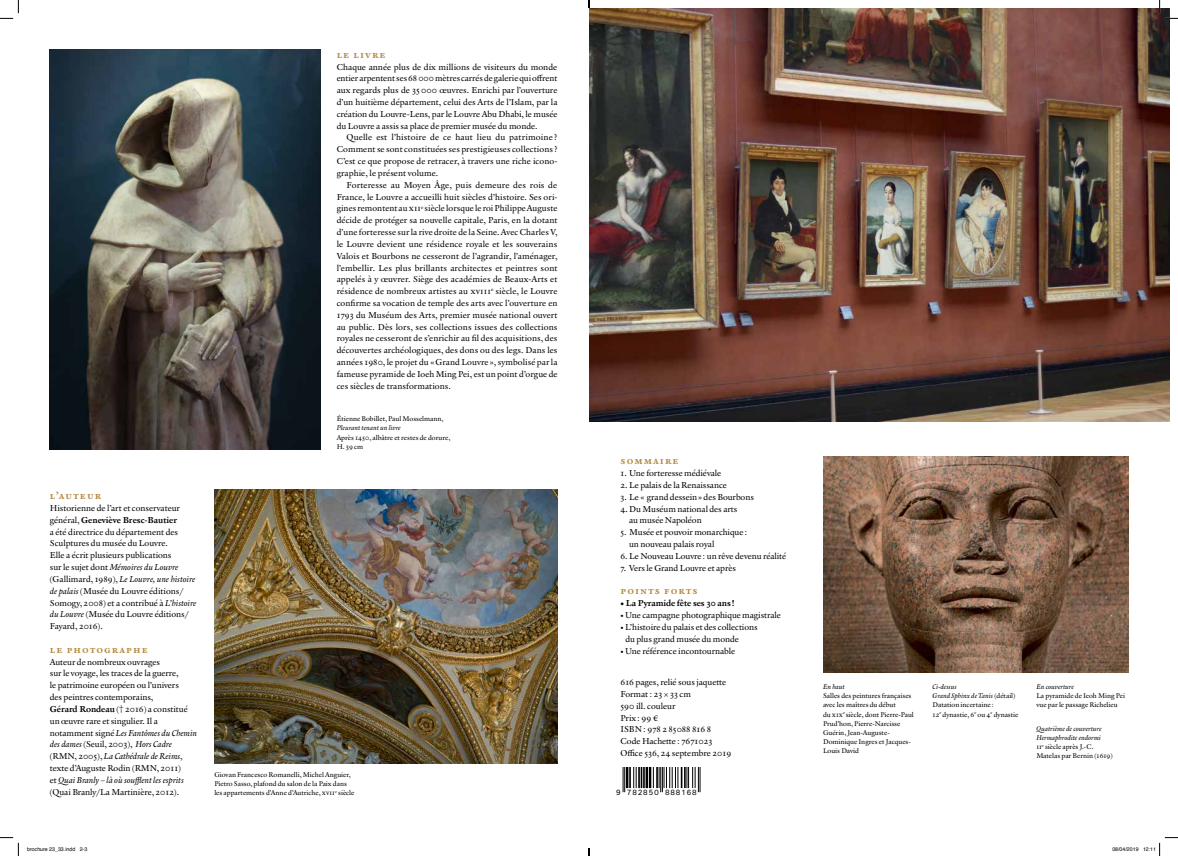
<style>
.page{position:relative;width:1178px;height:856px;background:#fff}
.page>*{position:absolute;margin:0;border:0;box-sizing:border-box;transform-origin:0 0}
.t1{font:700 10.5px "Verdigris MVB Pro Text";letter-spacing:.1em;color:#b48b42}
.t2{font:8.75px/11.8px "Verdigris MVB Pro Text";letter-spacing:-.005em;color:#000}
.t3{font:700 8.75px "Verdigris MVB Pro Text";letter-spacing:-.005em;color:#000}
.t4{font:7.52px "Infra";letter-spacing:.13em;color:#000}
.t5{font:7px/9.2px "Verdigris MVB Pro Text";color:#000}
.t6{font:italic 7px/9.2px "Verdigris MVB Pro Text";color:#000}
.t7{font:5.25px "Helvetica";color:#000}
.s1{font-weight:700}
.s2{font-style:italic}
.s3{font-style:normal}
</style>
<div class="page">
<img style="left:50px;top:50px;width:270px;height:399px">
<img style="left:823px;top:456px;width:305px;height:216px">
<img style="left:214px;top:489px;width:343px;height:274px">
<img style="left:590px;top:8px;width:579px;height:413px">
<svg style="left:622px;top:767px;width:79px;height:26px"></svg>
<svg style="left:623px;top:767px;width:2px;height:24px"></svg>
<hr style="left:626px;top:767px;width:2px;height:20px;background:#000">
<hr style="left:629px;top:767px;width:2px;height:20px;background:#000">
<svg style="left:633px;top:767px;width:9px;height:20px"></svg>
<hr style="left:643px;top:767px;width:2px;height:20px;background:#000">
<hr style="left:645px;top:767px;width:3px;height:20px;background:#000">
<hr style="left:649px;top:767px;width:2px;height:20px;background:#000">
<svg style="left:653px;top:767px;width:47px;height:24px"></svg>
<svg style="left:0;top:0;width:19px;height:19px"></svg>
<svg style="left:0;top:837px;width:19px;height:18px"></svg>
<svg style="left:1159px;top:0;width:19px;height:19px"></svg>
<svg style="left:1159px;top:837px;width:19px;height:18px"></svg>
<svg style="left:588px;top:0;width:2px;height:8px"></svg>
<svg style="left:588px;top:848px;width:2px;height:7px"></svg>
<p class="t1" style="left:50px;top:487px;width:53px">l’auteur</p>
<p class="t2" style="left:50px;top:501px;width:148px">Historienne de l’art et conservateur général, <span class="s1">Geneviève Bresc-Bautier<br></span>a été directrice du département des Sculptures du musée du Louvre.<br>Elle a écrit plusieurs publications<br>sur le sujet dont <span class="s2">Mémoires du Louvre </span>(Gallimard, 1989), <span class="s2">Le Louvre, une histoire de palais</span> (Musée du Louvre éditions/ Somogy, 2008) et a contribué à <span class="s2">L’histoire du Louvre</span> (Musée du Louvre éditions/ Fayard, 2016).</p>
<p class="t1" style="left:50px;top:641px;width:99px">le photographe</p>
<p class="t2" style="left:50px;top:655px;width:149px">Auteur de nombreux ouvrages<br>sur le voyage, les traces de la guerre,<br>le patrimoine européen ou l’univers<br>des peintres contemporains,<br><span class="s1">Gérard Rondeau</span> († 2016) a constitué un œuvre rare et singulier. Il a notamment signé <span class="s2">Les Fantômes du Chemin des dames</span> (Seuil, 2003), <span class="s2">Hors Cadre </span>(RMN, 2005), <span class="s2">La Cathédrale de Reims</span>, texte d’Auguste Rodin (RMN, 2011)<br>et <span class="s2">Quai Branly – là où soufflent les esprits </span>(Quai Branly/La Martinière, 2012).</p>
<p class="t1" style="left:337px;top:46px;width:50px">le livre</p>
<p class="t2" style="left:337px;top:60px;width:222px;text-align:justify">Chaque année plus de dix millions de visiteurs du monde entier arpentent ses 68000 mètres carrés de galerie qui offrent aux regards plus de 35000 œuvres. Enrichi par l’ouverture d’un huitième département, celui des Arts de l’Islam, par la création du Louvre-Lens, par le Louvre Abu Dhabi, le musée du Louvre a assis sa place de premier musée du monde.</p>
<p class="t2" style="left:337px;top:131px;width:222px;text-align:justify;text-indent:10px">Quelle est l’histoire de ce haut lieu du patrimoine ?<br>Comment se sont constituées ses prestigieuses collections ?<br>C’est ce que propose de retracer, à travers une riche icono&shy;graphie, le présent volume.</p>
<p class="t2" style="left:337px;top:178px;width:222px;text-align:justify;text-indent:10px">Forteresse au Moyen Âge, puis demeure des rois de France, le Louvre a accueilli huit siècles d’histoire. Ses ori&shy;gines remontent au xii<sup>e</sup> siècle lorsque le roi Philippe Auguste décide de protéger sa nouvelle capitale, Paris, en la dotant d’une forteresse sur la rive droite de la Seine. Avec Charles V, le Louvre devient une résidence royale et les souverains Valois et Bourbons ne cesseront de l’agrandir, l’aménager, l’embellir. Les plus brillants architectes et peintres sont appelés à y œuvrer. Siège des académies de Beaux-Arts et résidence de nombreux artistes au xviii<sup>e</sup> siècle, le Louvre confirme sa vocation de temple des arts avec l’ouverture en 1793 du Muséum des Arts, premier musée national ouvert au public. Dès lors, ses collections issues des collections royales ne cesseront de s’enrichir au fil des acquisitions, des découvertes archéologiques, des dons ou des legs. Dans les années 1980, le projet du «Grand Louvre », symbolisé par la fameuse pyramide de Ioeh Ming Pei, est un point d’orgue de ces siècles de transformations.</p>
<p class="t5" style="left:337px;top:414px;width:108px">Étienne Bobillet, Paul Mosselmann,</p>
<p class="t6" style="left:337px;top:423px;width:66px">Pleurant tenant un livre</p>
<p class="t5" style="left:337px;top:432px;width:115px">Après 1450, albâtre et restes de dorure,<br>H. 39 cm</p>
<p class="t5" style="left:214px;top:769px;width:142px">Giovan Francesco Romanelli, Michel Anguier,<br>Pietro Sasso, plafond du salon de la Paix dans les appartements d’Anne d’Autriche, xvii<sup>e</sup> siècle</p>
<p class="t1" style="left:620px;top:453px;width:60px">sommaire</p>
<p class="t2" style="left:620px;top:467px;width:102px">1. Une forteresse médiévale</p>
<p class="t2" style="left:620px;top:478px;width:108px">2. Le palais de la Renaissance</p>
<p class="t2" style="left:620px;top:490px;width:135px">3. Le « grand dessein» des Bourbons</p>
<p class="t2" style="left:620px;top:502px;width:118px">4.Du Muséum national des arts</p>
<p class="t2" style="left:629px;top:514px;width:74px">au musée Napoléon</p>
<p class="t2" style="left:629px;top:526px;width:120px;text-indent:-9px">5. Musée et pouvoir monarchique: un nouveau palais royal</p>
<p class="t2" style="left:620px;top:549px;width:167px">6. Le Nouveau Louvre: un rêve devenu réalité</p>
<p class="t2" style="left:620px;top:561px;width:117px">7. Vers le Grand Louvre et après</p>
<p class="t1" style="left:620px;top:583px;width:79px">points forts</p>
<p class="t3" style="left:620px;top:596px;width:115px">• La Pyramide fête ses 30 ans !</p>
<p class="t2" style="left:620px;top:608px;width:162px">• Une campagne photographique magistrale</p>
<p class="t2" style="left:625px;top:620px;width:134px;text-indent:-5px">• L’histoire du palais et des collections du plus grand musée du monde</p>
<p class="t2" style="left:620px;top:644px;width:116px">• Une référence incontournable</p>
<p class="t2" style="left:620px;top:675px;width:112px">616 pages, relié sous jaquette<br>Format: 23 × 33 cm<br>590 ill. couleur<br>Prix: 99 €<br>ISBN: 978 2 85088 816 8<br>Code Hachette : 7671023<br>Office 536, 24 septembre 2019</p>
<p class="t4" style="left:616px;top:787px;width:82px">9 782850 888168</p>
<p class="t6" style="left:823px;top:681px;width:23px">En haut</p>
<p class="t5" style="left:823px;top:690px;width:92px">Salles des peintures françaises avec les maîtres du début<br>du xix<sup>e</sup> siècle, dont Pierre-Paul<br>Prud’hon, Pierre-Narcisse<br>Guérin, Jean-Auguste-<br>Dominique Ingres et Jacques-<br>Louis David</p>
<p class="t5" style="left:932px;top:681px;width:87px"><span class="s2">Ci-dessus<br>Grand Sphinx de Tanis</span> (détail)<br>Datation incertaine :<br>12<sup>e</sup> dynastie, 6<sup>e</sup> ou 4<sup>e</sup> dynastie</p>
<p class="t6" style="left:1036px;top:681px;width:39px">En couverture</p>
<p class="t5" style="left:1036px;top:690px;width:90px">La pyramide de Ieoh Ming Pei vue par le passage Richelieu</p>
<p class="t6" style="left:1036px;top:723px;width:78px">Quatrième de couverture<br>Hermaphrodite endormi<br><span class="s3">ii</span><sup>e</sup> <span class="s3">siècle après J.-C.<br>Matelas par Bernin (1619)</span></p>
<p class="t7" style="left:27px;top:844px;width:62px">brochure 23_33.indd 2-3</p>
<p class="t7" style="left:1112px;top:844px;width:45px">08/04/2019 12:11</p>
</div>
